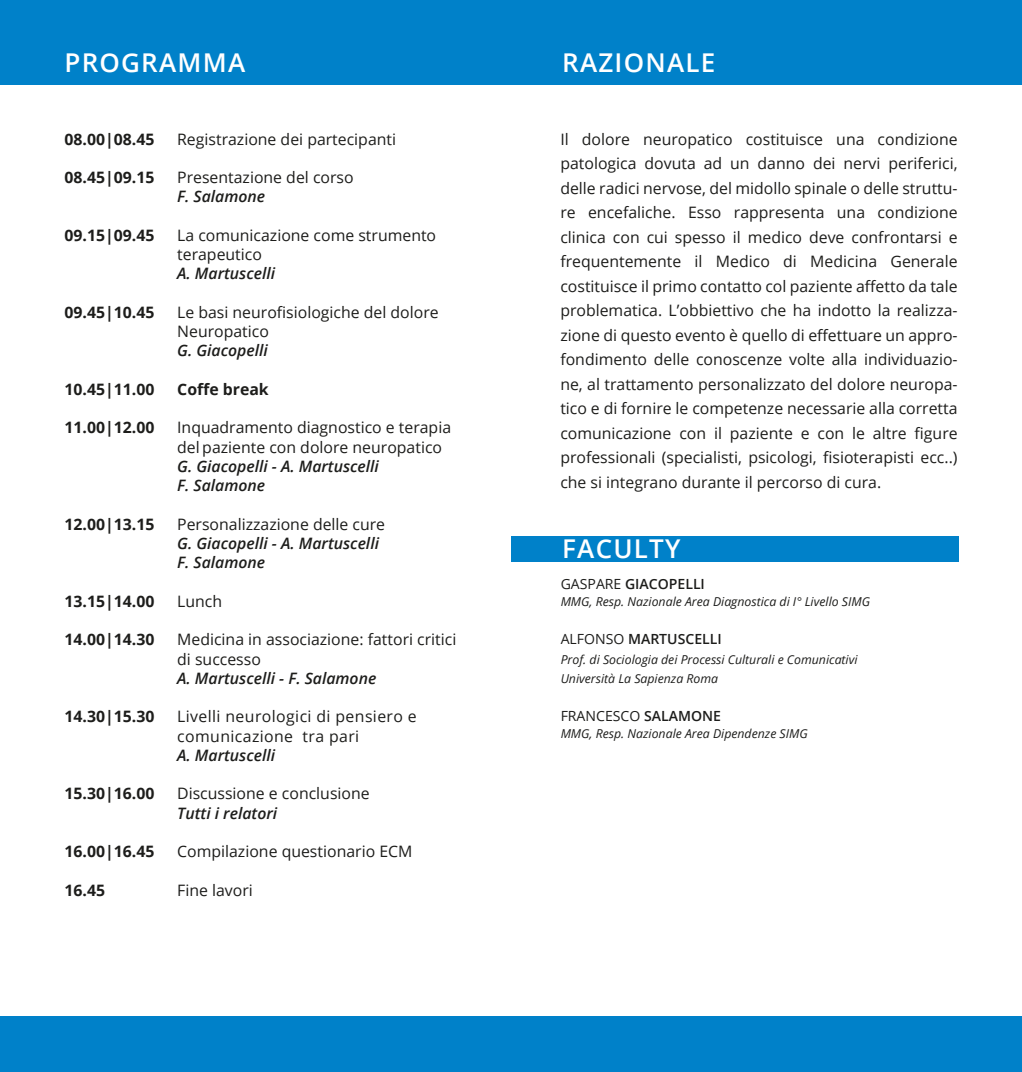
<style>
.page{position:relative;width:1022px;height:1072px;background:#fff}
.page>*{position:absolute;margin:0;border:0;box-sizing:border-box;transform-origin:0 0}
.t1{font:600 25.9px "Open Sans";letter-spacing:.045em;color:#fff}
.t2{font:15.75px/24.5px "Open Sans";color:#1d1d1b}
.t3{font:italic 600 15.75px/19.2px "Open Sans";color:#1d1d1b}
.t4{font:700 15.75px "Open Sans";color:#1d1d1b}
.t5{font:15.75px/19.2px "Open Sans";letter-spacing:.025em;color:#1d1d1b}
.t6{font:600 14px "Open Sans";color:#1d1d1b}
.t7{font:14px "Open Sans";color:#1d1d1b}
.t8{font:italic 12.25px/19.2px "Open Sans";color:#1d1d1b}
.s1{font-weight:400}
.s2{font-weight:600}
</style>
<div class="page">
<div style="left:0;top:0;width:1022px;height:84px;background:#0081c9"></div>
<div style="left:0;top:1016px;width:1022px;height:55px;background:#0081c9"></div>
<div style="left:511px;top:536px;width:447px;height:26px;background:#0081c9"></div>
<h1 class="t1" style="left:64px;top:45px;width:182px">PROGRAMMA</h1>
<h1 class="t1" style="left:562px;top:45px;width:155px">RAZIONALE</h1>
<p class="t4" style="left:64px;top:128px;width:92px">08.00|08.45</p>
<p class="t2" style="left:177px;top:126px;width:220px">Registrazione dei partecipanti</p>
<p class="t4" style="left:64px;top:166px;width:92px">08.45|09.15</p>
<p class="t2" style="left:177px;top:165px;width:178px">Presentazione del corso</p>
<p class="t3" style="left:177px;top:187px;width:89px">F. Salamone</p>
<p class="t4" style="left:64px;top:224px;width:92px">09.15|09.45</p>
<p class="t2" style="left:177px;top:225px;width:260px;line-height:19.2px">La comunicazione come strumento terapeutico</p>
<p class="t3" style="left:177px;top:264px;width:99px">A. Martuscelli</p>
<p class="t4" style="left:64px;top:301px;width:92px">09.45|10.45</p>
<p class="t2" style="left:177px;top:302px;width:263px;line-height:19.2px">Le basi neurofisiologiche del dolore<br>Neuropatico</p>
<p class="t3" style="left:177px;top:341px;width:92px">G. Giacopelli</p>
<p class="t4" style="left:64px;top:378px;width:92px">10.45|11.00</p>
<p class="t4" style="left:177px;top:378px;width:93px">Coffe break</p>
<p class="t4" style="left:64px;top:416px;width:92px">11.00|12.00</p>
<p class="t2" style="left:177px;top:417px;width:275px;line-height:19.2px">Inquadramento diagnostico e terapia del paziente con dolore neuropatico</p>
<p class="t3" style="left:177px;top:456px;width:203px">G. Giacopelli - A. Martuscelli<br>F. Salamone</p>
<p class="t4" style="left:64px;top:513px;width:92px">12.00|13.15</p>
<p class="t2" style="left:177px;top:511px;width:209px">Personalizzazione delle cure</p>
<p class="t3" style="left:177px;top:533px;width:203px">G. Giacopelli - A. Martuscelli<br>F. Salamone</p>
<p class="t4" style="left:64px;top:590px;width:92px">13.15|14.00</p>
<p class="t2" style="left:177px;top:588px;width:46px">Lunch</p>
<p class="t4" style="left:64px;top:628px;width:92px">14.00|14.30</p>
<p class="t2" style="left:177px;top:629px;width:281px;line-height:19.2px">Medicina in associazione: fattori critici di successo</p>
<p class="t3" style="left:177px;top:668px;width:201px">A. Martuscelli - F. Salamone</p>
<p class="t4" style="left:64px;top:705px;width:92px">14.30|15.30</p>
<p class="t5" style="left:177px;top:706px;width:241px">Livelli neurologici di pensiero e comunicazione tra pari</p>
<p class="t3" style="left:177px;top:745px;width:99px">A. Martuscelli</p>
<p class="t4" style="left:64px;top:782px;width:92px">15.30|16.00</p>
<p class="t2" style="left:177px;top:781px;width:194px">Discussione e conclusione</p>
<p class="t3" style="left:177px;top:803px;width:101px">Tutti i relatori</p>
<p class="t4" style="left:64px;top:840px;width:92px">16.00|16.45</p>
<p class="t2" style="left:177px;top:838px;width:237px">Compilazione questionario ECM</p>
<p class="t4" style="left:64px;top:878px;width:42px">16.45</p>
<p class="t2" style="left:177px;top:877px;width:77px">Fine lavori</p>
<p class="t2" style="left:560px;top:126px;width:399px;text-align:justify">Il dolore neuropatico costituisce una condizione patologica dovuta ad un danno dei nervi periferici, delle radici nervose, del midollo spinale o delle struttu&shy;re encefaliche. Esso rappresenta una condizione clinica con cui spesso il medico deve confrontarsi e frequentemente il Medico di Medicina Generale costituisce il primo contatto col paziente affetto da tale problematica. L’obbiettivo che ha indotto la realizza&shy;zione di questo evento è quello di effettuare un appro&shy;fondimento delle conoscenze volte alla individuazio&shy;ne, al trattamento personalizzato del dolore neuropa&shy;tico e di fornire le competenze necessarie alla corretta comunicazione con il paziente e con le altre figure professionali (specialisti, psicologi, fisioterapisti ecc..) che si integrano durante il percorso di cura.</p>
<h1 class="t1" style="left:562px;top:531px;width:120px">FACULTY</h1>
<p class="t6" style="left:561px;top:574px;width:146px"><span class="s1">GASPARE</span> GIACOPELLI</p>
<p class="t8" style="left:561px;top:591px;width:311px">MMG, Resp. Nazionale Area Diagnostica di I° Livello SIMG</p>
<p class="t6" style="left:561px;top:629px;width:163px"><span class="s1">ALFONSO</span> MARTUSCELLI</p>
<p class="t8" style="left:561px;top:649px;width:298px">Prof. di Sociologia dei Processi Culturali e Comunicativi<br>Università La Sapienza Roma</p>
<p class="t7" style="left:561px;top:706px;width:162px">FRANCESCO <span class="s2">SALAMONE</span></p>
<p class="t8" style="left:561px;top:723px;width:249px">MMG, Resp. Nazionale Area Dipendenze SIMG</p>
</div>
